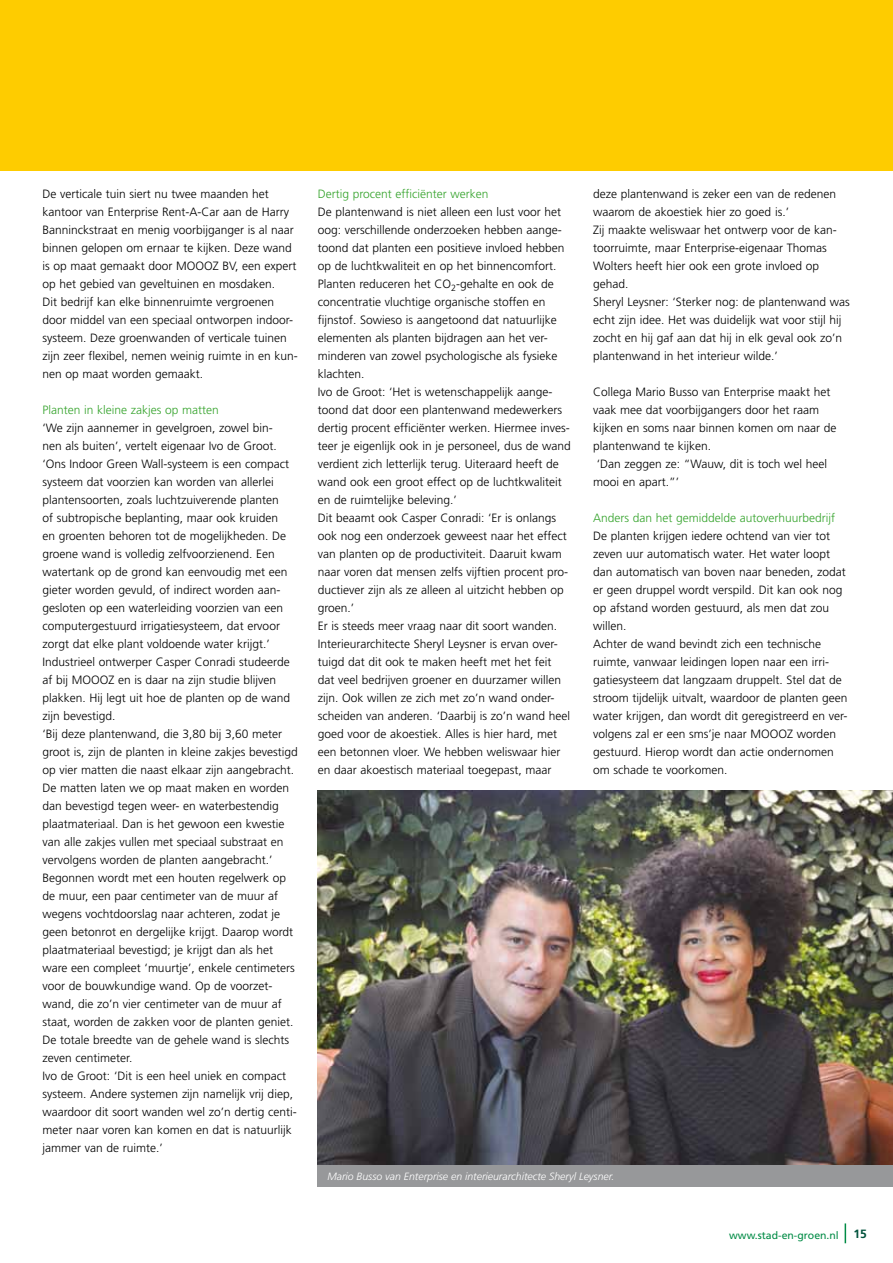
<style>
.page{position:relative;width:893px;height:1263px;background:#fff}
.page>*{position:absolute;margin:0;border:0;box-sizing:border-box;transform-origin:0 0}
.t1{font:300 12px/18px "Frutiger";color:#000}
.t2{font:300 12px "Frutiger";color:#35a32c}
.t3{font:italic 300 10.5px "Frutiger";color:#fff}
.t4{font:10.5px "Frutiger";color:#008b45}
.s1{font-weight:700;font-size:12px;color:#00523c}
</style>
<div class="page">
<svg style="left:845px;top:1223px;width:1px;height:20px"></svg>
<div style="left:0;top:0;width:893px;height:171px;background:#fecc00"></div>
<img style="left:318px;top:791px;width:575px;height:374px">
<div style="left:318px;top:1165px;width:575px;height:21px;background:#97989a"></div>
<p class="t1" style="left:43px;top:185px;width:257px">De verticale tuin siert nu twee maanden het kantoor van Enterprise Rent-A-Car aan de Harry Banninckstraat en menig voorbijganger is al naar binnen gelopen om ernaar te kijken. Deze wand is op maat gemaakt door MOOOZ BV, een expert op het gebied van geveltuinen en mosdaken.<br>Dit bedrijf kan elke binnenruimte vergroenen door middel van een speciaal ontworpen indoor&shy;systeem. Deze groenwanden of verticale tuinen zijn zeer flexibel, nemen weinig ruimte in en kun&shy;nen op maat worden gemaakt.</p>
<p class="t2" style="left:43px;top:403px;width:178px">Planten in kleine zakjes op matten</p>
<p class="t1" style="left:43px;top:419px;width:257px">‘We zijn aannemer in gevelgroen, zowel bin-<br>nen als buiten’, vertelt eigenaar Ivo de Groot. ‘Ons Indoor Green Wall-systeem is een compact systeem dat voorzien kan worden van allerlei plantensoorten, zoals luchtzuiverende planten<br>of subtropische beplanting, maar ook kruiden<br>en groenten behoren tot de mogelijkheden. De groene wand is volledig zelfvoorzienend. Een watertank op de grond kan eenvoudig met een gieter worden gevuld, of indirect worden aan&shy;gesloten op een waterleiding voorzien van een computergestuurd irrigatiesysteem, dat ervoor zorgt dat elke plant voldoende water krijgt.’ Industrieel ontwerper Casper Conradi studeerde af bij MOOOZ en is daar na zijn studie blijven plakken. Hij legt uit hoe de planten op de wand zijn bevestigd.<br>‘Bij deze plantenwand, die 3,80 bij 3,60 meter groot is, zijn de planten in kleine zakjes bevestigd op vier matten die naast elkaar zijn aangebracht.<br>De matten laten we op maat maken en worden dan bevestigd tegen weer- en waterbestendig plaatmateriaal. Dan is het gewoon een kwestie van alle zakjes vullen met speciaal substraat en vervolgens worden de planten aangebracht.’ Begonnen wordt met een houten regelwerk op de muur, een paar centimeter van de muur af wegens vochtdoorslag naar achteren, zodat je geen betonrot en dergelijke krijgt. Daarop wordt plaatmateriaal bevestigd; je krijgt dan als het ware een compleet ‘muurtje’, enkele centimeters voor de bouwkundige wand. Op de voorzet&shy;wand, die zo’n vier centimeter van de muur af staat, worden de zakken voor de planten geniet.<br>De totale breedte van de gehele wand is slechts zeven centimeter.<br>Ivo de Groot: ‘Dit is een heel uniek en compact systeem. Andere systemen zijn namelijk vrij diep, waardoor dit soort wanden wel zo’n dertig centi&shy;meter naar voren kan komen en dat is natuurlijk jammer van de ruimte.’</p>
<p class="t2" style="left:318px;top:187px;width:172px">Dertig procent efficiënter werken</p>
<p class="t1" style="left:318px;top:203px;width:255px">De plantenwand is niet alleen een lust voor het oog: verschillende onderzoeken hebben aange&shy;toond dat planten een positieve invloed hebben op de luchtkwaliteit en op het binnencomfort.<br>Planten reduceren het CO<sub>2</sub>-gehalte en ook de concentratie vluchtige organische stoffen en fijnstof. Sowieso is aangetoond dat natuurlijke elementen als planten bijdragen aan het ver&shy;minderen van zowel psychologische als fysieke klachten.<br>Ivo de Groot: ‘Het is wetenschappelijk aange&shy;toond dat door een plantenwand medewerkers dertig procent efficiënter werken. Hiermee inves&shy;teer je eigenlijk ook in je personeel, dus de wand verdient zich letterlijk terug. Uiteraard heeft de wand ook een groot effect op de luchtkwaliteit en de ruimtelijke beleving.’<br>Dit beaamt ook Casper Conradi: ‘Er is onlangs ook nog een onderzoek geweest naar het effect van planten op de productiviteit. Daaruit kwam naar voren dat mensen zelfs vijftien procent pro&shy;ductiever zijn als ze alleen al uitzicht hebben op groen.’<br>Er is steeds meer vraag naar dit soort wanden.<br>Interieurarchitecte Sheryl Leysner is ervan over&shy;tuigd dat dit ook te maken heeft met het feit dat veel bedrijven groener en duurzamer willen zijn. Ook willen ze zich met zo’n wand onder&shy;scheiden van anderen. ‘Daarbij is zo’n wand heel goed voor de akoestiek. Alles is hier hard, met een betonnen vloer. We hebben weliswaar hier en daar akoestisch materiaal toegepast, maar</p>
<p class="t1" style="left:593px;top:185px;width:258px">deze plantenwand is zeker een van de redenen waarom de akoestiek hier zo goed is.’<br>Zij maakte weliswaar het ontwerp voor de kan&shy;toorruimte, maar Enterprise-eigenaar Thomas Wolters heeft hier ook een grote invloed op gehad.<br>Sheryl Leysner: ‘Sterker nog: de plantenwand was echt zijn idee. Het was duidelijk wat voor stijl hij zocht en hij gaf aan dat hij in elk geval ook zo’n plantenwand in het interieur wilde.’</p>
<p class="t1" style="left:593px;top:383px;width:239px">Collega Mario Busso van Enterprise maakt het</p>
<p class="t1" style="left:593px;top:401px;width:228px">vaak mee dat voorbijgangers door het raam</p>
<p class="t1" style="left:593px;top:419px;width:245px">kijken en soms naar binnen komen om naar de</p>
<p class="t1" style="left:593px;top:437px;width:120px">plantenwand te kijken.</p>
<p class="t1" style="left:597px;top:455px;width:232px">‘Dan zeggen ze: “Wauw, dit is toch wel heel</p>
<p class="t1" style="left:593px;top:473px;width:88px">mooi en apart.”’</p>
<p class="t2" style="left:593px;top:511px;width:244px">Anders dan het gemiddelde autoverhuurbedrijf</p>
<p class="t1" style="left:593px;top:527px;width:256px">De planten krijgen iedere ochtend van vier tot zeven uur automatisch water. Het water loopt dan automatisch van boven naar beneden, zodat er geen druppel wordt verspild. Dit kan ook nog op afstand worden gestuurd, als men dat zou willen.<br>Achter de wand bevindt zich een technische ruimte, vanwaar leidingen lopen naar een irri&shy;gatiesysteem dat langzaam druppelt. Stel dat de stroom tijdelijk uitvalt, waardoor de planten geen water krijgen, dan wordt dit geregistreerd en ver&shy;volgens zal er een sms’je naar MOOOZ worden gestuurd. Hierop wordt dan actie ondernomen om schade te voorkomen.</p>
<p class="t3" style="left:327px;top:1170px;width:288px">Mario Busso van Enterprise en interieurarchitecte Sheryl Leysner.</p>
<p class="t4" style="left:729px;top:1229px;width:139px">www.stad-en-groen.nl <span class="s1">15</span></p>
</div>
